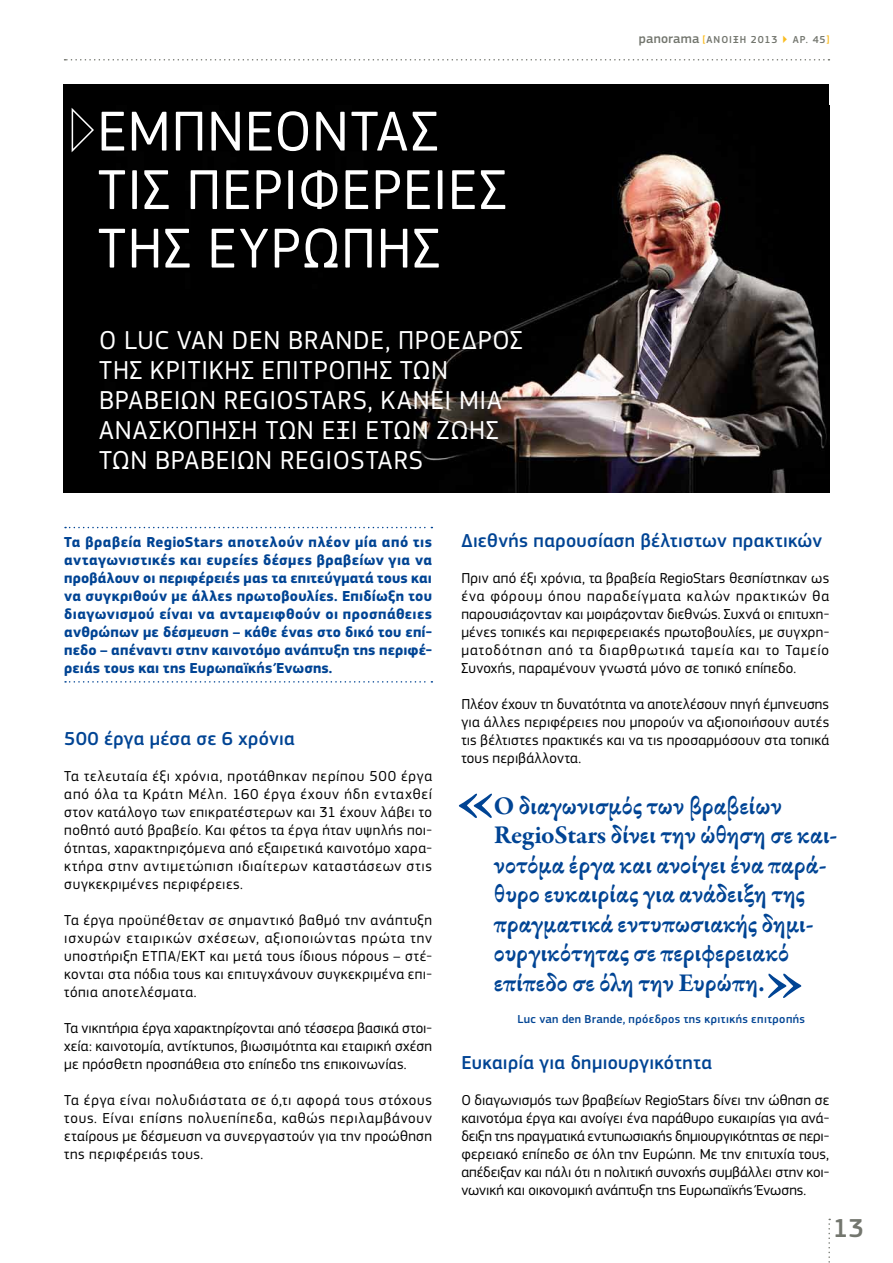
<style>
.page{position:relative;width:893px;height:1263px;background:#fff}
.page>*{position:absolute;margin:0;border:0;box-sizing:border-box;transform-origin:0 0}
.t1{font:700 66px "Garamond Premr Pro";color:#004494}
.t2{font:58.5px/58.5px "PF Square Sans Pro";letter-spacing:.02em;color:#fff}
.t3{font:27px "PF Square Sans Pro";letter-spacing:.025em;color:#fff}
.t4{font:500 27px "PF Square Sans Pro";color:#73766e}
.t5{font:700 26.1px/29.5px "Garamond Premr Pro";color:#004494}
.t6{font:500 19.5px "PF Square Sans Pro";letter-spacing:.015em;color:#004494}
.t7{font:15px/18px "PF Square Sans Pro";letter-spacing:.02em;color:#000;text-align:justify}
.t8{font:700 15px/18px "PF Square Sans Pro";letter-spacing:.005em;color:#004494;text-align:justify}
.t9{font:500 12px "PF Square Sans Pro";letter-spacing:.035em;color:#004494}
.t10{font:500 10.5px "PF Square Sans Pro";letter-spacing:.095em;color:#73766e}
.s1{font-size:13.5px}
.s2{color:#fabc20}
</style>
<div class="page">
<div style="left:64px;top:85px;width:765px;height:408px;background:#000"></div>
<img style="left:404px;top:151px;width:423px;height:342px">
<svg style="left:65px;top:527px;width:367px;height:1px"></svg>
<svg style="left:65px;top:681px;width:367px;height:2px"></svg>
<svg style="left:71px;top:108px;width:23px;height:45px"></svg>
<svg style="left:828px;top:1219px;width:2px;height:44px"></svg>
<svg style="left:65px;top:59px;width:764px;height:2px"></svg>
<h2 class="t2" style="left:97px;top:102px;width:66px">ΕΜΠΝΈΟΝΤΑΣ<br>ΤΙΣΠΕ</h2>
<h2 class="t2" style="left:252px;top:161px;width:177px">ΡΙΦΈΡΕΙΕΣ</h2>
<h2 class="t2" style="left:98px;top:219px;width:25px">ΤΗΣ</h2>
<h2 class="t2" style="left:207px;top:219px;width:130px">ΕΥΡΏΠΗΣ</h2>
<h3 class="t3" style="left:99px;top:324px;width:94px">Ο LUC VAN</h3>
<h3 class="t3" style="left:232px;top:324px;width:16px">DEN</h3>
<h3 class="t3" style="left:288px;top:324px;width:33px">BRANDE</h3>
<h3 class="t3" style="left:385px;top:324px;width:123px">, ΠΡΌΕΔΡΟΣ</h3>
<h3 class="t3" style="left:99px;top:354px;width:14px">ΤΗΣΚ</h3>
<h3 class="t3" style="left:166px;top:354px;width:28px">ΡΙΤΙΚΉΣ</h3>
<h3 class="t3" style="left:262px;top:354px;width:14px">ΕΠΙΤ</h3>
<h3 class="t3" style="left:314px;top:354px;width:32px">ΡΟΠΉΣ</h3>
<h3 class="t3" style="left:400px;top:354px;width:17px">ΤΩΝ</h3>
<h3 class="t3" style="left:99px;top:384px;width:45px">ΒΡΑΒΕΊΩΝ</h3>
<h3 class="t3" style="left:224px;top:384px;width:101px">REGI OSTARS</h3>
<h3 class="t3" style="left:367px;top:384px;width:28px">, ΚΆΝΕΙ</h3>
<h3 class="t3" style="left:459px;top:384px;width:15px">ΜΙΑ</h3>
<h3 class="t3" style="left:99px;top:414px;width:17px">ΑΝΑΣΚΌΠΗΣΗ</h3>
<h3 class="t3" style="left:265px;top:414px;width:17px">ΤΩΝ</h3>
<h3 class="t3" style="left:322px;top:414px;width:60px">ΈΞΙ ΕΤΏΝ</h3>
<h3 class="t3" style="left:437px;top:414px;width:31px">ΖΩΉΣ</h3>
<h3 class="t3" style="left:99px;top:444px;width:15px">ΤΩΝΒ</h3>
<h3 class="t3" style="left:171px;top:444px;width:29px">ΡΑΒΕΊΩΝ</h3>
<h3 class="t3" style="left:280px;top:444px;width:101px">REGI OSTARS</h3>
<p class="t10" style="left:639px;top:33px;width:192px"><span class="s1">panorama</span> <span class="s2">[</span>ΆΝΟΙΞΗ 2013 <span class="s2">▶</span> ΑΡ. 45<span class="s2">]</span></p>
<p class="t8" style="left:64px;top:533px;width:369px">Τα βραβεία RegioStars αποτελούν πλέον μία από τις ανταγωνιστικές και ευρείες δέσμες βραβείων για να προβάλουν οι περιφέρειές μας τα επιτεύγματά τους και να συγκριθούν με άλλες πρωτοβουλίες. Επιδίωξη του διαγωνισμού είναι να ανταμειφθούν οι προσπάθειες ανθρώπων με δέσμευση – κάθε ένας στο δικό του επί&shy;πεδο – απέναντι στην καινοτόμο ανάπτυξη της περιφέ&shy;ρειάς τους και της Ευρωπαϊκής Ένωσης.</p>
<h3 class="t6" style="left:64px;top:727px;width:232px">500 έργα μέσα σε 6 χρόνια</h3>
<p class="t7" style="left:64px;top:767px;width:369px">ΤΑ ΤΕΛΕΥΤΑΊΑ ΈΞΙ ΧΡΌΝΙΑ, ΠΡΟΤΆΘΗΚΑΝ ΠΕΡΊΠΟΥ 500 ΈΡΓΑ ΑΠΌ ΌΛΑ ΤΑ ΚΡΆΤΗ ΜΈΛΗ. 160 ΈΡΓΑ ΈΧΟΥΝ ΉΔΗ ΕΝΤΑΧΘΕΊ ΣΤΟΝ ΚΑΤΆΛΟΓΟ ΤΩΝ ΕΠΙΚΡΑΤΈΣΤΕΡΩΝ ΚΑΙ 31 ΈΧΟΥΝ ΛΆΒΕΙ ΤΟ ΠΟΘΗΤΌ ΑΥΤΌ ΒΡΑΒΕΊΟ. ΚΑΙ ΦΈΤΟΣ ΤΑ ΈΡΓΑ ΉΤΑΝ ΥΨΗΛΉΣ ΠΟΙ-ΌΤΗΤΑΣ, ΧΑΡΑΚΤΗΡΙΖΌΜΕΝΑ ΑΠΌ ΕΞΑΙΡΕΤΙΚΆ ΚΑΙΝΟΤΌΜΟ ΧΑΡΑ-ΚΤΉΡΑ ΣΤΗΝ ΑΝΤΙΜΕΤΏΠΙΣΗ ΙΔΙΑΊΤΕΡΩΝ ΚΑΤΑΣΤΆΣΕΩΝ ΣΤΙΣ ΣΥΓΚΕΚΡΙΜΈΝΕΣ ΠΕΡΙΦΈΡΕΙΕΣ.</p>
<p class="t7" style="left:64px;top:911px;width:369px">ΤΑ ΈΡΓΑ ΠΡΟΫΠΈΘΕΤΑΝ ΣΕ ΣΗΜΑΝΤΙΚΌ ΒΑΘΜΌ ΤΗΝ ΑΝΆΠΤΥΞΗ ΙΣΧΥΡΏΝ ΕΤΑΙΡΙΚΏΝ ΣΧΈΣΕΩΝ, ΑΞΙΟΠΟΙΏΝΤΑΣ ΠΡΏΤΑ ΤΗΝ ΥΠΟΣΤΉΡΙΞΗ ΕΤΠΑ/ΕΚΤ ΚΑΙ ΜΕΤΆ ΤΟΥΣ ΊΔΙΟΥΣ ΠΌΡΟΥΣ – ΣΤΈ-ΚΟΝΤΑΙ ΣΤΑ ΠΌΔΙΑ ΤΟΥΣ ΚΑΙ ΕΠΙΤΥΓΧΆΝΟΥΝ ΣΥΓΚΕΚΡΙΜΈΝΑ ΕΠΙ-ΤΌΠΙΑ ΑΠΟΤΕΛΈΣΜΑΤΑ.</p>
<p class="t7" style="left:64px;top:1019px;width:369px">ΤΑ ΝΙΚΗΤΉΡΙΑ ΈΡΓΑ ΧΑΡΑΚΤΗΡΊΖΟΝΤΑΙ ΑΠΌ ΤΈΣΣΕΡΑ ΒΑΣΙΚΆ ΣΤΟΙ-ΧΕΊΑ: ΚΑΙΝΟΤΟΜΊΑ, ΑΝΤΊΚΤΥΠΟΣ, ΒΙΩΣΙΜΌΤΗΤΑ ΚΑΙ ΕΤΑΙΡΙΚΉ ΣΧΈΣΗ ΜΕ ΠΡΌΣΘΕΤΗ ΠΡΟΣΠΆΘΕΙΑ ΣΤΟ ΕΠΊΠΕΔΟ ΤΗΣ ΕΠΙΚΟΙΝΩΝΊΑΣ.</p>
<p class="t7" style="left:64px;top:1091px;width:369px">ΤΑ ΈΡΓΑ ΕΊΝΑΙ ΠΟΛΥΔΙΆΣΤΑΤΑ ΣΕ Ό,ΤΙ ΑΦΟΡΆ ΤΟΥΣ ΣΤΌΧΟΥΣ ΤΟΥΣ. ΕΊΝΑΙ ΕΠΊΣΗΣ ΠΟΛΥΕΠΊΠΕΔΑ, ΚΑΘΏΣ ΠΕΡΙΛΑΜΒΆΝΟΥΝ ΕΤΑΊΡΟΥΣ ΜΕ ΔΈΣΜΕΥΣΗ ΝΑ ΣΥΝΕΡΓΑΣΤΟΎΝ ΓΙΑ ΤΗΝ ΠΡΟΏΘΗΣΗ ΤΗΣ ΠΕΡΙΦΈΡΕΙΆΣ ΤΟΥΣ.</p>
<h3 class="t6" style="left:461px;top:529px;width:362px">Διεθνής παρουσίαση βέλτιστων πρακτικών</h3>
<p class="t7" style="left:461px;top:569px;width:369px">ΠΡΙΝ ΑΠΌ ΈΞΙ ΧΡΌΝΙΑ, ΤΑ ΒΡΑΒΕΊΑ REGIOSTARS ΘΕΣΠΊΣΤΗΚΑΝ ΩΣ ΈΝΑ ΦΌΡΟΥΜ ΌΠΟΥ ΠΑΡΑΔΕΊΓΜΑΤΑ ΚΑΛΏΝ ΠΡΑΚΤΙΚΏΝ ΘΑ ΠΑΡΟΥΣΙΆΖΟΝΤΑΝ ΚΑΙ ΜΟΙΡΆΖΟΝΤΑΝ ΔΙΕΘΝΏΣ. ΣΥΧΝΆ ΟΙ ΕΠΙΤΥΧΗ-ΜΈΝΕΣ ΤΟΠΙΚΈΣ ΚΑΙ ΠΕΡΙΦΕΡΕΙΑΚΈΣ ΠΡΩΤΟΒΟΥΛΊΕΣ, ΜΕ ΣΥΓΧΡΗ-ΜΑΤΟΔΌΤΗΣΗ ΑΠΌ ΤΑ ΔΙΑΡΘΡΩΤΙΚΆ ΤΑΜΕΊΑ ΚΑΙ ΤΟ ΤΑΜΕΊΟ ΣΥΝΟΧΉΣ, ΠΑΡΑΜΈΝΟΥΝ ΓΝΩΣΤΆ ΜΌΝΟ ΣΕ ΤΟΠΙΚΌ ΕΠΊΠΕΔΟ.</p>
<p class="t7" style="left:461px;top:695px;width:369px">ΠΛΈΟΝ ΈΧΟΥΝ ΤΗ ΔΥΝΑΤΌΤΗΤΑ ΝΑ ΑΠΟΤΕΛΈΣΟΥΝ ΠΗΓΉ ΈΜΠΝΕΥΣΗΣ ΓΙΑ ΆΛΛΕΣ ΠΕΡΙΦΈΡΕΙΕΣ ΠΟΥ ΜΠΟΡΟΎΝ ΝΑ ΑΞΙΟΠΟΙΉΣΟΥΝ ΑΥΤΈΣ ΤΙΣ ΒΈΛΤΙΣΤΕΣ ΠΡΑΚΤΙΚΈΣ ΚΑΙ ΝΑ ΤΙΣ ΠΡΟΣΑΡΜΌΣΟΥΝ ΣΤΑ ΤΟΠΙΚΆ ΤΟΥΣ ΠΕΡΙΒΆΛΛΟΝΤΑ.</p>
<h1 class="t1" style="left:453px;top:757px;width:47px">«</h1>
<h3 class="t5" style="left:494px;top:791px;width:345px">Ο διαγωνισμός των βραβείων<br>RegioStars δίνει την ώθηση σε και&shy;νοτόμα έργα και ανοίγει ένα παρά&shy;θυρο ευκαιρίας για ανάδειξη της πραγματικά εντυπωσιακής δημι&shy;ουργικότητας σε περιφερειακό επίπεδο σε όλη την Ευρώπη.</h3>
<h1 class="t1" style="left:762px;top:937px;width:47px">»</h1>
<p class="t9" style="left:518px;top:1012px;width:289px">Luc van den Brande, πρόεδρος της κριτικής επιτροπής</p>
<h3 class="t6" style="left:461px;top:1051px;width:252px">Ευκαιρία για δημιουργικότητα</h3>
<p class="t7" style="left:461px;top:1091px;width:369px">Ο ΔΙΑΓΩΝΙΣΜΌΣ ΤΩΝ ΒΡΑΒΕΊΩΝ REGIOSTARS ΔΊΝΕΙ ΤΗΝ ΏΘΗΣΗ ΣΕ ΚΑΙΝΟΤΌΜΑ ΈΡΓΑ ΚΑΙ ΑΝΟΊΓΕΙ ΈΝΑ ΠΑΡΆΘΥΡΟ ΕΥΚΑΙΡΊΑΣ ΓΙΑ ΑΝΆ-ΔΕΙΞΗ ΤΗΣ ΠΡΑΓΜΑΤΙΚΆ ΕΝΤΥΠΩΣΙΑΚΉΣ ΔΗΜΙΟΥΡΓΙΚΌΤΗΤΑΣ ΣΕ ΠΕΡΙ-ΦΕΡΕΙΑΚΌ ΕΠΊΠΕΔΟ ΣΕ ΌΛΗ ΤΗΝ ΕΥΡΏΠΗ. ΜΕ ΤΗΝ ΕΠΙΤΥΧΊΑ ΤΟΥΣ, ΑΠΈΔΕΙΞΑΝ ΚΑΙ ΠΆΛΙ ΌΤΙ Η ΠΟΛΙΤΙΚΉ ΣΥΝΟΧΉΣ ΣΥΜΒΆΛΛΕΙ ΣΤΗΝ ΚΟΙ-ΝΩΝΙΚΉ ΚΑΙ ΟΙΚΟΝΟΜΙΚΉ ΑΝΆΠΤΥΞΗ ΤΗΣ ΕΥΡΩΠΑΪΚΉΣ ΈΝΩΣΗΣ.</p>
<h3 class="t4" style="left:833px;top:1212px;width:32px">13</h3>
</div>
